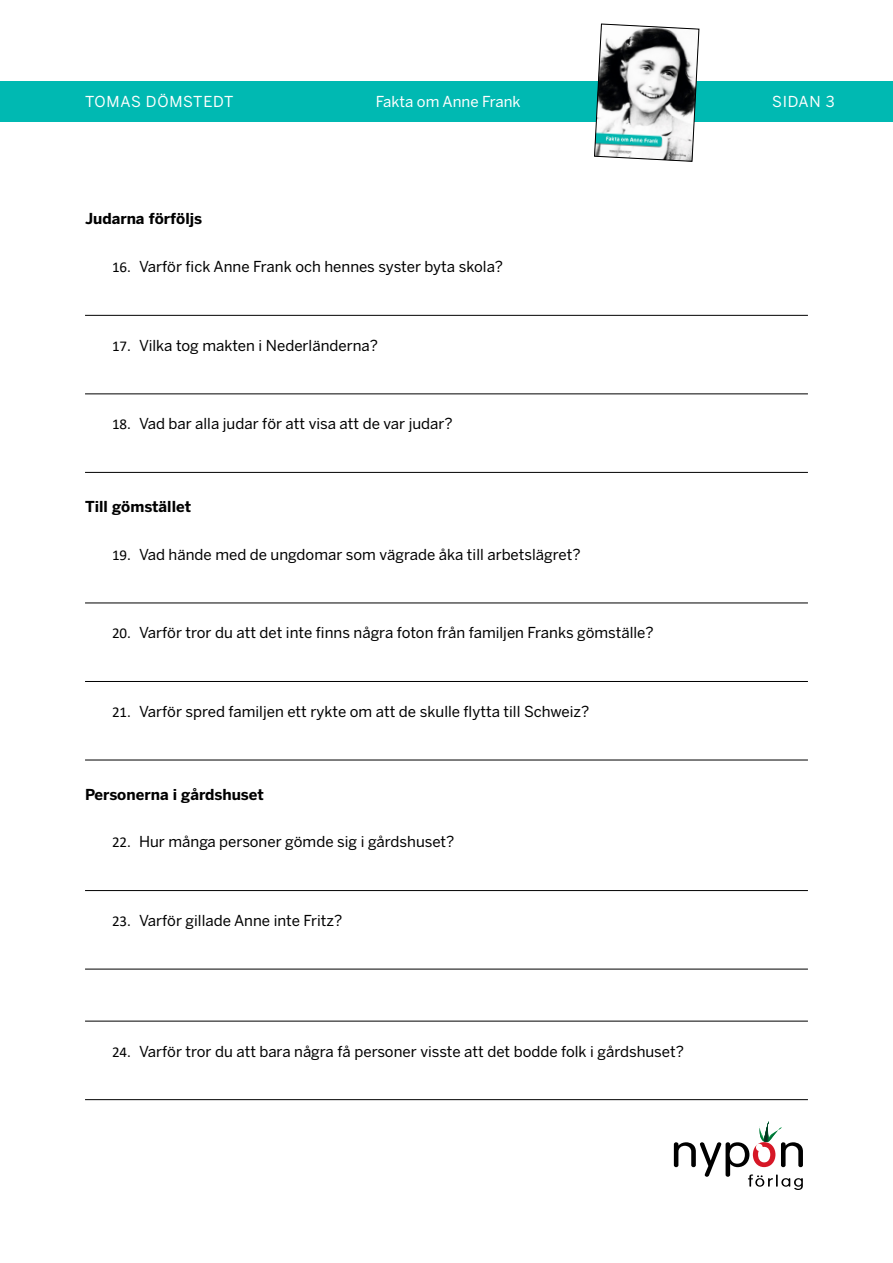
<style>
.page{position:relative;width:893px;height:1263px;background:#fff}
.page>*{position:absolute;margin:0;border:0;box-sizing:border-box;transform-origin:0 0}
.t1{font:15px "Benton Sans";color:#000}
.t2{font:700 15px "Benton Sans";color:#000}
.t3{font:15px "Benton Sans";letter-spacing:.01em;color:#fff}
.t4{font:15px "Benton Sans";letter-spacing:.05em;color:#fff}
.s1{font-family:"Calibri"}
</style>
<div class="page">
<div style="left:0;top:81px;width:893px;height:40px;background:#00b9b2"></div>
<svg style="left:674px;top:1121px;width:129px;height:69px"></svg>
<svg style="left:594px;top:23px;width:105px;height:139px"></svg>
<hr style="left:85px;top:315px;width:723px;height:1px;background:#000">
<hr style="left:85px;top:393px;width:723px;height:1px;background:#000">
<hr style="left:85px;top:472px;width:723px;height:1px;background:#000">
<hr style="left:85px;top:603px;width:723px;height:1px;background:#000">
<hr style="left:85px;top:681px;width:723px;height:1px;background:#000">
<hr style="left:85px;top:760px;width:723px;height:1px;background:#000">
<hr style="left:85px;top:890px;width:723px;height:1px;background:#000">
<hr style="left:85px;top:969px;width:723px;height:1px;background:#000">
<hr style="left:85px;top:1021px;width:723px;height:1px;background:#000">
<hr style="left:85px;top:1099px;width:723px;height:1px;background:#000">
<p class="t4" style="left:85px;top:93px;width:150px">TOMAS DÖMSTEDT</p>
<p class="t3" style="left:376px;top:93px;width:146px">Fakta om Anne Frank</p>
<p class="t3" style="left:772px;top:93px;width:64px">SIDAN 3</p>
<p class="t2" style="left:85px;top:210px;width:119px">Judarna förföljs</p>
<p class="t1" style="left:112px;top:258px;width:393px"><span class="s1">16.</span> Varför fick Anne Frank och hennes syster byta skola?</p>
<p class="t1" style="left:112px;top:337px;width:268px"><span class="s1">17.</span> Vilka tog makten i Nederländerna?</p>
<p class="t1" style="left:112px;top:415px;width:342px"><span class="s1">18.</span> Vad bar alla judar för att visa att de var judar?</p>
<p class="t2" style="left:85px;top:498px;width:108px">Till gömstället</p>
<p class="t1" style="left:112px;top:546px;width:470px"><span class="s1">19.</span> Vad hände med de ungdomar som vägrade åka till arbetslägret?</p>
<p class="t1" style="left:112px;top:624px;width:543px"><span class="s1">20.</span> Varför tror du att det inte finns några foton från familjen Franks gömställe?</p>
<p class="t1" style="left:112px;top:703px;width:479px"><span class="s1">21.</span> Varför spred familjen ett rykte om att de skulle flytta till Schweiz?</p>
<p class="t2" style="left:85px;top:785px;width:180px">Personerna i gårdshuset</p>
<p class="t1" style="left:112px;top:833px;width:344px"><span class="s1">22.</span> Hur många personer gömde sig i gårdshuset?</p>
<p class="t1" style="left:112px;top:912px;width:232px"><span class="s1">23.</span> Varför gillade Anne inte Fritz?</p>
<p class="t1" style="left:112px;top:1042px;width:573px"><span class="s1">24.</span> Varför tror du att bara några få personer visste att det bodde folk i gårdshuset?</p>
</div>
